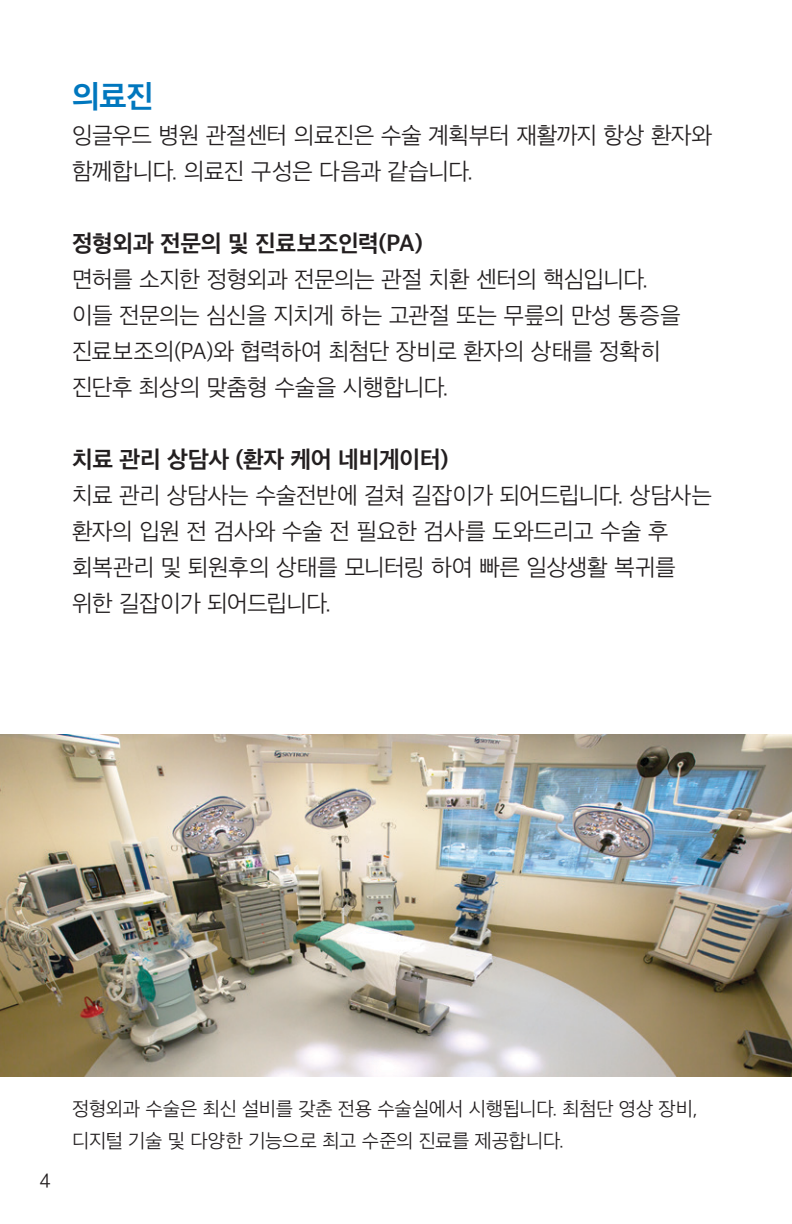
<style>
.page{position:relative;width:792px;height:1224px;background:#fff}
.page>*{position:absolute;margin:0;border:0;box-sizing:border-box;transform-origin:0 0}
.H2_no_space{font:700 32px "Apple SD Gothic Neo";color:#0077be}
.t1{font:300 24px/36px "Apple SD Gothic Neo";letter-spacing:-.025em;color:#231f20}
.H3_no_space{font:700 24px "Apple SD Gothic Neo";letter-spacing:-.01em;color:#231f20}
.t2{font:300 20px/32px "Apple SD Gothic Neo";letter-spacing:-.02em;color:#231f20}
</style>
<div class="page">
<img style="left:0;top:735px;width:792px;height:342px">
<p class="H2_no_space" style="left:72px;top:79px;width:83px">의료진</p>
<p class="t1" style="left:72px;top:119px;width:642px">잉글우드 병원 관절센터 의료진은 수술 계획부터 재활까지 항상 환자와 함께합니다. 의료진 구성은 다음과 같습니다.</p>
<p class="H3_no_space" style="left:72px;top:230px;width:352px">정형외과 전문의 및 진료보조인력(PA)</p>
<p class="t1" style="left:72px;top:263px;width:611px">면허를 소지한 정형외과 전문의는 관절 치환 센터의 핵심입니다. 이들 전문의는 심신을 지치게 하는 고관절 또는 무릎의 만성 통증을 진료보조의(PA)와 협력하여 최첨단 장비로 환자의 상태를 정확히 진단후 최상의 맞춤형 수술을 시행합니다.</p>
<p class="H3_no_space" style="left:72px;top:446px;width:378px">치료 관리 상담사 (환자 케어 네비게이터)</p>
<p class="t1" style="left:72px;top:479px;width:642px">치료 관리 상담사는 수술전반에 걸쳐 길잡이가 되어드립니다. 상담사는 환자의 입원 전 검사와 수술 전 필요한 검사를 도와드리고 수술 후 회복관리 및 퇴원후의 상태를 모니터링 하여 빠른 일상생활 복귀를 위한 길잡이가 되어드립니다.</p>
<p class="t2" style="left:39px;top:1166px;width:13px">4</p>
<p class="t2" style="left:72px;top:1094px;width:627px">정형외과 수술은 최신 설비를 갖춘 전용 수술실에서 시행됩니다. 최첨단 영상 장비, 디지털 기술 및 다양한 기능으로 최고 수준의 진료를 제공합니다.</p>
</div>
